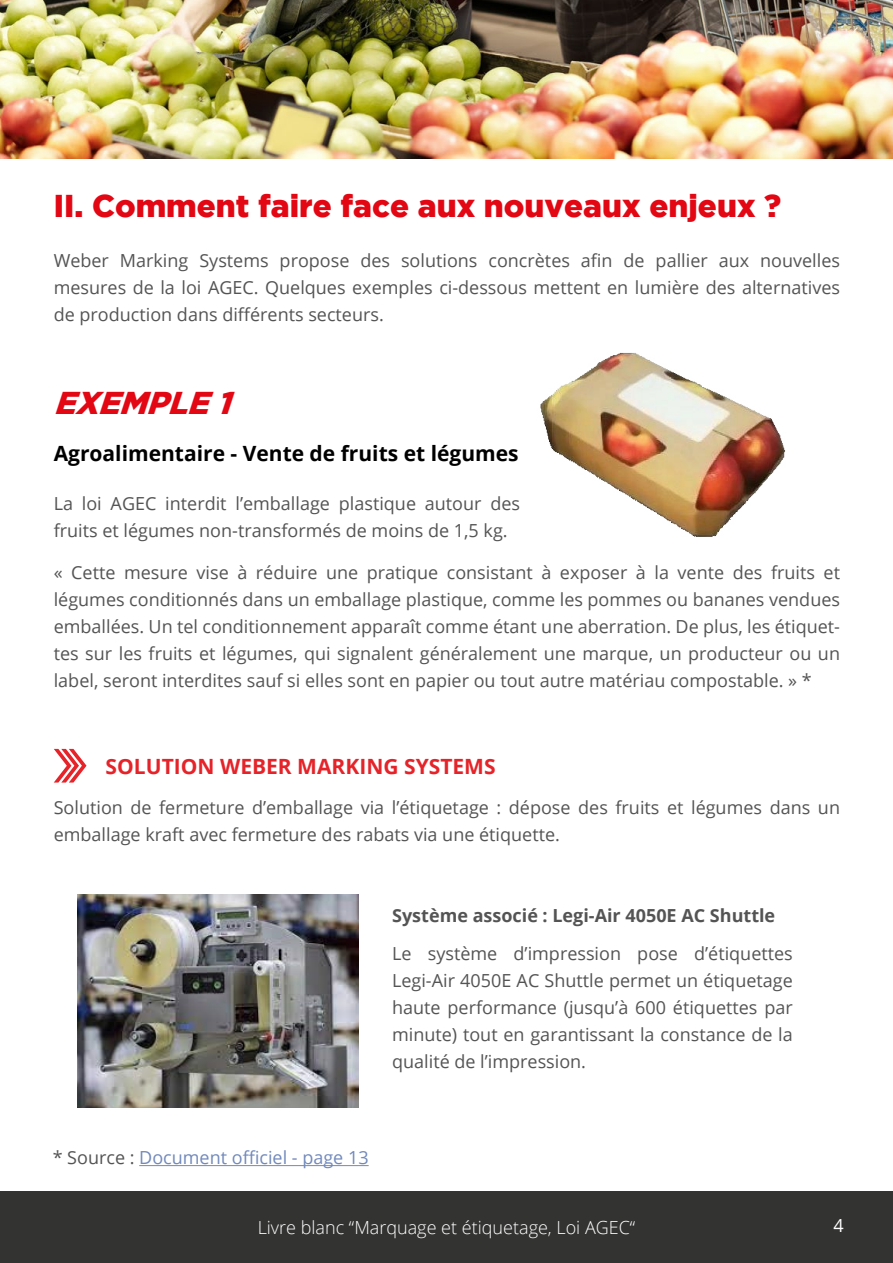
<style>
.page{position:relative;width:893px;height:1263px;background:#fff}
.page>*{position:absolute;margin:0;border:0;box-sizing:border-box;transform-origin:0 0}
.t1{font:900 31.5px "Gotham";color:#e30613}
.t2{font:italic 900 31.5px "Gotham";color:#e30613}
.t3{font:700 21px "Open Sans";color:#000}
.t4{font:700 21px "Open Sans";color:#e52329}
.t5{font:18px/27px "Open Sans";color:#545454;text-align:justify}
.t6{font:300 18px "Open Sans";color:#fff}
.t7{font:700 18px "Open Sans";color:#545454}
.t8{font:18px "Open Sans";color:#7189bc}
.t9{font:18px "Open Sans";color:#fff}
.s1{color:#545454}
</style>
<div class="page">
<div style="left:0;top:1192px;width:893px;height:71px;background:#333332"></div>
<img style="left:540px;top:352px;width:246px;height:185px">
<hr style="left:139px;top:1165px;width:230px;height:1px;background:#7189bc">
<svg style="left:54px;top:749px;width:33px;height:33px"></svg>
<img style="left:78px;top:894px;width:280px;height:213px">
<img style="left:0;top:0;width:893px;height:158px">
<h1 class="t1" style="left:54px;top:188px;width:729px">II. Comment faire face aux nouveaux enjeux ?</h1>
<p class="t5" style="left:54px;top:246px;width:788px">Weber Marking Systems propose des solutions concrètes afin de pallier aux nouvelles mesures de la loi AGEC. Quelques exemples ci-dessous mettent en lumière des alternatives de production dans différents secteurs.</p>
<h1 class="t2" style="left:54px;top:385px;width:189px">EXEMPLE1</h1>
<p class="t3" style="left:54px;top:439px;width:466px">Agroalimentaire - Vente de fruits et légumes</p>
<p class="t5" style="left:54px;top:489px;width:468px">La loi AGEC interdit l’emballage plastique autour des fruits et légumes non-transformés de moins de 1,5 kg.</p>
<p class="t5" style="left:54px;top:558px;width:788px">« Cette mesure vise à réduire une pratique consistant à exposer à la vente des fruits et légumes conditionnés dans un emballage plastique, comme les pommes ou bananes vendues emballées. Un tel conditionnement apparaît comme étant une aberration. De plus, les étiquet&shy;tes sur les fruits et légumes, qui signalent généralement une marque, un producteur ou un label, seront interdites sauf si elles sont en papier ou tout autre matériau compostable. » *</p>
<p class="t4" style="left:106px;top:751px;width:391px">SOLUTION WEBER MARKING SYSTEMS</p>
<p class="t5" style="left:54px;top:793px;width:788px">Solution de fermeture d’emballage via l’étiquetage : dépose des fruits et légumes dans un emballage kraft avec fermeture des rabats via une étiquette.</p>
<p class="t7" style="left:392px;top:903px;width:385px">Système associé : Legi-Air 4050E AC Shuttle</p>
<p class="t5" style="left:392px;top:939px;width:402px">Le système d’impression pose d’étiquettes Legi-Air 4050E AC Shuttle permet un étiquetage haute performance (jusqu’à 600 étiquettes par minute) tout en garantissant la constance de la qualité de l’impression.</p>
<p class="t8" style="left:53px;top:1145px;width:317px"><span class="s1">* Source :</span> Document officiel - page 13</p>
<p class="t6" style="left:258px;top:1215px;width:379px">Livre blanc “Marquage et étiquetage, Loi AGEC“</p>
<p class="t9" style="left:833px;top:1213px;width:12px">4</p>
</div>
